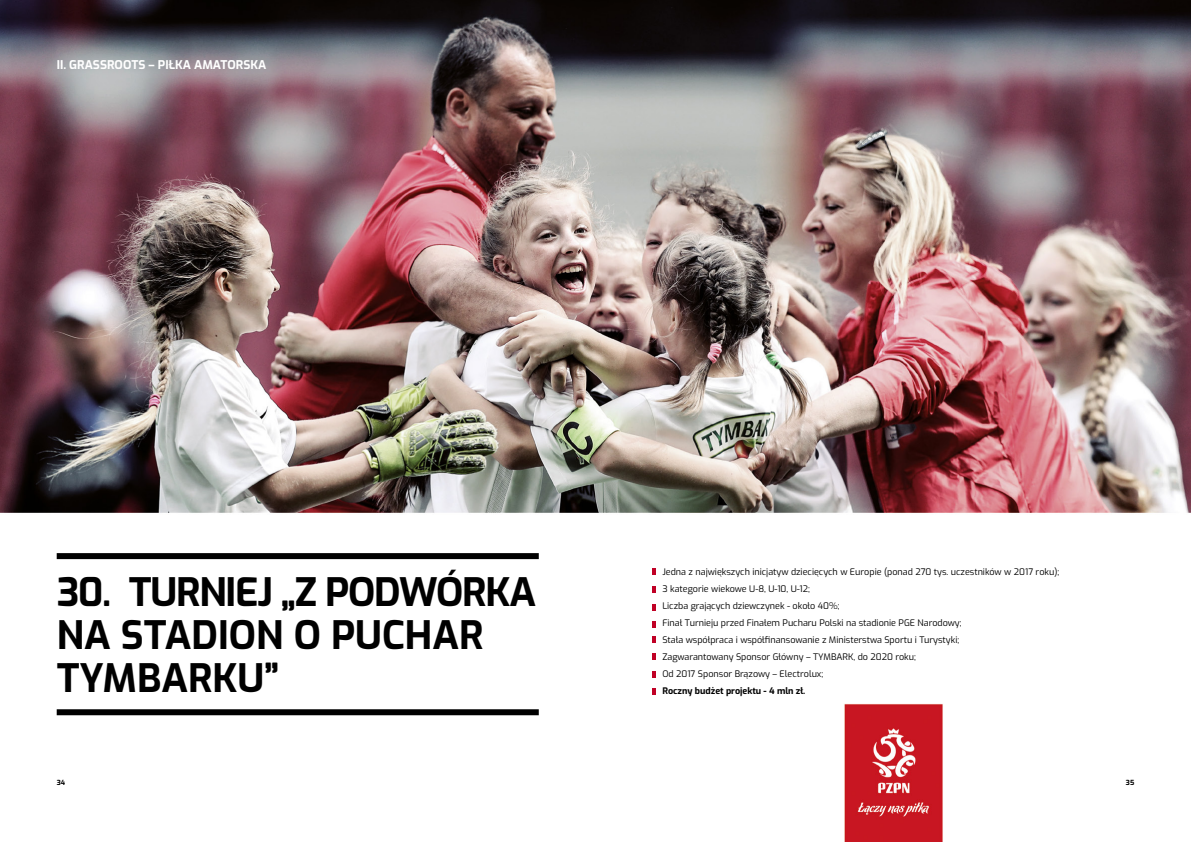
<style>
.page{position:relative;width:1191px;height:842px;background:#fff}
.page>*{position:absolute;margin:0;border:0;box-sizing:border-box;transform-origin:0 0}
.t1{font:700 39px/43px "Exo";letter-spacing:-.01em;color:#000}
.t2{font:700 12px "Exo";color:#fff}
.t3{font:9px "Exo";color:#000}
.t4{font:700 9px "Exo";color:#000}
.t5{font:700 7px "Exo";color:#000}
</style>
<div class="page">
<img style="left:0;top:0;width:1191px;height:842px">
<svg style="left:652px;top:568px;width:3px;height:7px"></svg>
<svg style="left:652px;top:688px;width:3px;height:7px"></svg>
<svg style="left:652px;top:586px;width:3px;height:7px"></svg>
<svg style="left:652px;top:604px;width:3px;height:6px"></svg>
<svg style="left:652px;top:621px;width:3px;height:7px"></svg>
<svg style="left:652px;top:636px;width:3px;height:7px"></svg>
<svg style="left:652px;top:653px;width:3px;height:7px"></svg>
<svg style="left:652px;top:671px;width:3px;height:7px"></svg>
<div style="left:57px;top:553px;width:482px;height:6px;background:#000"></div>
<div style="left:57px;top:709px;width:482px;height:6px;background:#000"></div>
<p class="t2" style="left:57px;top:55px;width:211px">II. GRASSROOTS – PIŁKA AMATORSKA</p>
<p class="t1" style="left:57px;top:568px;width:481px">30. TURNIEJ „Z PODWÓRKA<br>NA STADION O PUCHAR<br>TYMBARKU”</p>
<p class="t3" style="left:662px;top:565px;width:398px">Jedna z największych inicjatyw dziecięcych w Europie (ponad 270 tys. uczestników w 2017 roku);</p>
<p class="t3" style="left:662px;top:582px;width:149px">3 kategorie wiekowe U-8, U-10, U-12;</p>
<p class="t3" style="left:662px;top:599px;width:179px">Liczba grających dziewczynek - około 40%;</p>
<p class="t3" style="left:662px;top:616px;width:301px">Finał Turnieju przed Finałem Pucharu Polski na stadionie PGE Narodowy;</p>
<p class="t3" style="left:662px;top:633px;width:298px">Stała współpraca i współfinansowanie z Ministerstwa Sportu i Turystyki;</p>
<p class="t3" style="left:662px;top:650px;width:255px">Zagwarantowany Sponsor Główny – TYMBARK, do 2020 roku;</p>
<p class="t3" style="left:662px;top:667px;width:162px">Od 2017 Sponsor Brązowy – Electrolux;</p>
<p class="t4" style="left:662px;top:684px;width:144px">Roczny budżet projektu - 4 mln zł.</p>
<p class="t5" style="left:57px;top:777px;width:10px">34</p>
<p class="t5" style="left:1126px;top:777px;width:10px">35</p>
</div>
